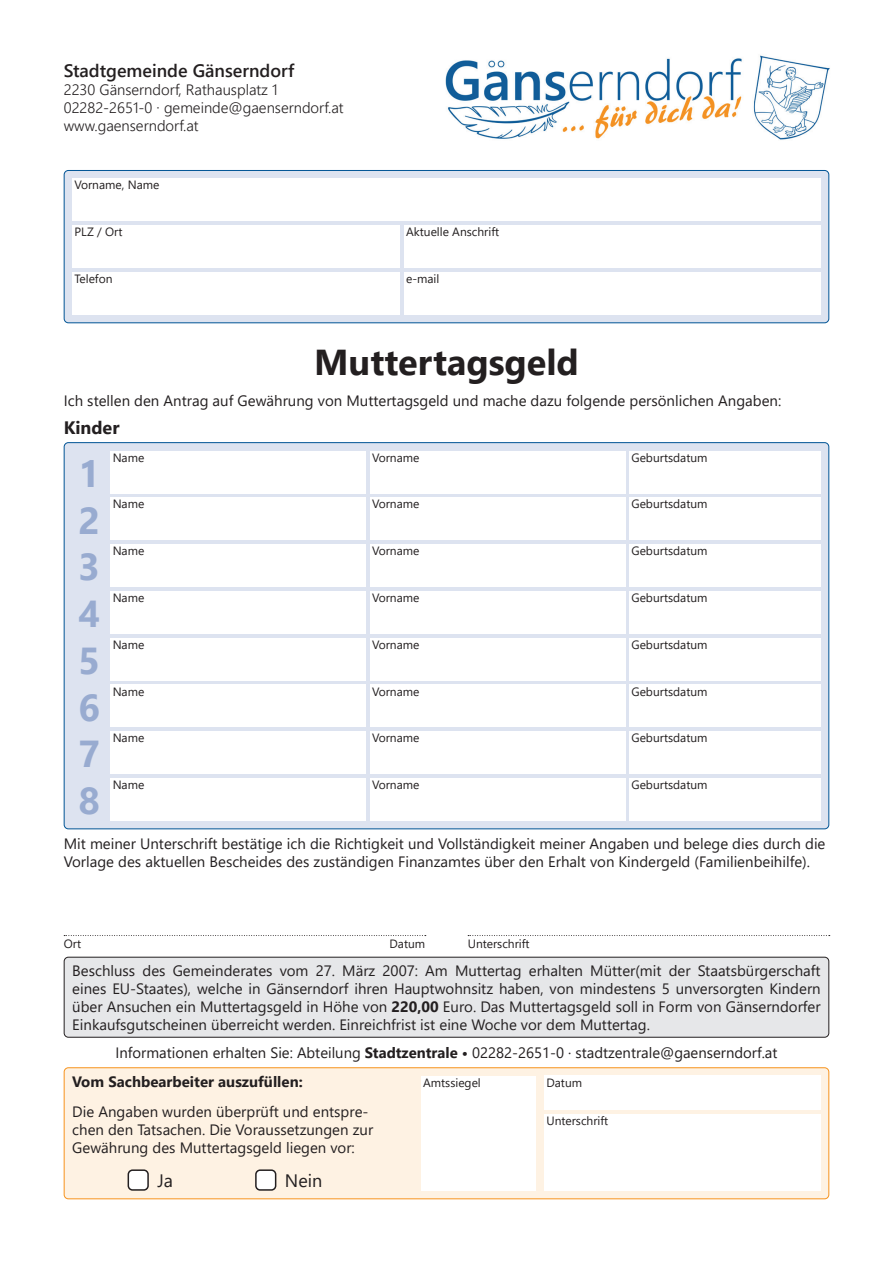
<style>
.page{position:relative;width:893px;height:1263px;background:#fff}
.page>*{position:absolute;margin:0;border:0;box-sizing:border-box;transform-origin:0 0}
.t1{font:700 37.5px/46.8px "Segoe UI";color:#98abd0;text-align:justify}
.t2{font:700 36px "Segoe UI";color:#231f20}
.t3{font:600 18px "Segoe UI";color:#231f20}
.t4{font:700 18px "Segoe UI";color:#231f20}
.t5{font:18px "Segoe UI";color:#231f20}
.t6{font:15px/18px "Segoe UI";color:#231f20}
.t7{font:300 15px/18px "Segoe UI";color:#231f20}
.t8{font:700 15px "Segoe UI";color:#231f20}
.t9{font:12px "Segoe UI";color:#231f20}
.s1{font-weight:700}
</style>
<div class="page">
<div style="left:64px;top:957px;width:765px;height:80px;background:#e6e7e9;border-radius:4px"></div>
<div style="left:64px;top:957px;width:765px;height:80px;border:1px solid #231f20;border-radius:4px"></div>
<div style="left:64px;top:443px;width:765px;height:386px;background:#dde3f0;border-radius:4px"></div>
<div style="left:111px;top:451px;width:255px;height:42px;background:#fff"></div>
<div style="left:111px;top:497px;width:255px;height:43px;background:#fff"></div>
<div style="left:111px;top:544px;width:255px;height:43px;background:#fff"></div>
<div style="left:111px;top:591px;width:255px;height:43px;background:#fff"></div>
<div style="left:111px;top:638px;width:255px;height:42px;background:#fff"></div>
<div style="left:111px;top:685px;width:255px;height:42px;background:#fff"></div>
<div style="left:111px;top:731px;width:255px;height:43px;background:#fff"></div>
<div style="left:111px;top:778px;width:255px;height:43px;background:#fff"></div>
<div style="left:629px;top:451px;width:192px;height:42px;background:#fff"></div>
<div style="left:629px;top:497px;width:192px;height:43px;background:#fff"></div>
<div style="left:629px;top:544px;width:192px;height:43px;background:#fff"></div>
<div style="left:629px;top:591px;width:192px;height:43px;background:#fff"></div>
<div style="left:629px;top:638px;width:192px;height:42px;background:#fff"></div>
<div style="left:629px;top:685px;width:192px;height:42px;background:#fff"></div>
<div style="left:629px;top:731px;width:192px;height:43px;background:#fff"></div>
<div style="left:629px;top:778px;width:192px;height:43px;background:#fff"></div>
<div style="left:370px;top:451px;width:255px;height:42px;background:#fff"></div>
<div style="left:370px;top:497px;width:255px;height:43px;background:#fff"></div>
<div style="left:370px;top:544px;width:255px;height:43px;background:#fff"></div>
<div style="left:370px;top:591px;width:255px;height:43px;background:#fff"></div>
<div style="left:370px;top:638px;width:255px;height:42px;background:#fff"></div>
<div style="left:370px;top:685px;width:255px;height:42px;background:#fff"></div>
<div style="left:370px;top:731px;width:255px;height:43px;background:#fff"></div>
<div style="left:370px;top:778px;width:255px;height:43px;background:#fff"></div>
<div style="left:64px;top:170px;width:765px;height:153px;background:#dde3f0;border-radius:4px"></div>
<div style="left:64px;top:170px;width:765px;height:153px;border:1px solid #005495;border-radius:4px"></div>
<div style="left:72px;top:179px;width:749px;height:42px;background:#fff"></div>
<div style="left:404px;top:225px;width:417px;height:43px;background:#fff"></div>
<div style="left:72px;top:225px;width:328px;height:43px;background:#fff"></div>
<div style="left:72px;top:272px;width:328px;height:43px;background:#fff"></div>
<div style="left:404px;top:272px;width:417px;height:43px;background:#fff"></div>
<img style="left:445px;top:55px;width:385px;height:85px">
<div style="left:64px;top:1068px;width:765px;height:131px;background:#fef2e3;border-radius:4px"></div>
<div style="left:64px;top:1067px;width:765px;height:132px;border:1px solid #f7931d;border-radius:4px"></div>
<svg style="left:64px;top:935px;width:362px;height:1px"></svg>
<svg style="left:468px;top:935px;width:362px;height:1px"></svg>
<div style="left:544px;top:1076px;width:277px;height:34px;background:#fff"></div>
<div style="left:544px;top:1114px;width:277px;height:77px;background:#fff"></div>
<div style="left:421px;top:1076px;width:115px;height:115px;background:#fff"></div>
<div style="left:128px;top:1170px;width:20px;height:20px;background:#fff;border-radius:4px"></div>
<div style="left:128px;top:1169px;width:21px;height:22px;border:2px solid #231f20;border-radius:4px"></div>
<div style="left:256px;top:1170px;width:20px;height:20px;background:#fff;border-radius:4px"></div>
<div style="left:255px;top:1169px;width:21px;height:22px;border:2px solid #231f20;border-radius:4px"></div>
<p class="t3" style="left:64px;top:54px;width:232px">Stadtgemeinde Gänserndorf</p>
<p class="t7" style="left:64px;top:79px;width:281px">2230 Gänserndorf, Rathausplatz 1<br>02282-2651-0 · gemeinde@gaenserndorf.at www.gaenserndorf.at</p>
<p class="t9" style="left:74px;top:174px;width:86px">Vorname, Name</p>
<p class="t9" style="left:74px;top:221px;width:50px">PLZ / Ort</p>
<p class="t9" style="left:406px;top:221px;width:95px">Aktuelle Anschrift</p>
<p class="t9" style="left:74px;top:267px;width:40px">Telefon</p>
<p class="t9" style="left:406px;top:267px;width:35px">e-mail</p>
<h2 class="t2" style="left:314px;top:328px;width:266px">Muttertagsgeld</h2>
<p class="t6" style="left:64px;top:391px;width:719px">Ich stellen den Antrag auf Gewährung von Muttertagsgeld und mache dazu folgende persönlichen Angaben:</p>
<p class="t4" style="left:64px;top:411px;width:57px">Kinder</p>
<p class="t9" style="left:113px;top:446px;width:33px">Name</p>
<p class="t9" style="left:113px;top:493px;width:33px">Name</p>
<p class="t9" style="left:113px;top:540px;width:33px">Name</p>
<p class="t9" style="left:113px;top:586px;width:33px">Name</p>
<p class="t9" style="left:113px;top:633px;width:33px">Name</p>
<p class="t9" style="left:113px;top:680px;width:33px">Name</p>
<p class="t9" style="left:113px;top:727px;width:33px">Name</p>
<p class="t9" style="left:113px;top:773px;width:33px">Name</p>
<h1 class="t1" style="left:79px;top:447px;width:23px">1<br>2<br>3<br>4<br>5<br>6<br>7<br>8</h1>
<p class="t9" style="left:372px;top:446px;width:49px">Vorname</p>
<p class="t9" style="left:372px;top:493px;width:49px">Vorname</p>
<p class="t9" style="left:372px;top:540px;width:49px">Vorname</p>
<p class="t9" style="left:372px;top:586px;width:49px">Vorname</p>
<p class="t9" style="left:372px;top:633px;width:49px">Vorname</p>
<p class="t9" style="left:372px;top:680px;width:49px">Vorname</p>
<p class="t9" style="left:372px;top:727px;width:49px">Vorname</p>
<p class="t9" style="left:372px;top:773px;width:49px">Vorname</p>
<p class="t9" style="left:631px;top:446px;width:78px">Geburtsdatum</p>
<p class="t9" style="left:631px;top:493px;width:78px">Geburtsdatum</p>
<p class="t9" style="left:631px;top:540px;width:78px">Geburtsdatum</p>
<p class="t9" style="left:631px;top:586px;width:78px">Geburtsdatum</p>
<p class="t9" style="left:631px;top:633px;width:78px">Geburtsdatum</p>
<p class="t9" style="left:631px;top:680px;width:78px">Geburtsdatum</p>
<p class="t9" style="left:631px;top:727px;width:78px">Geburtsdatum</p>
<p class="t9" style="left:631px;top:773px;width:78px">Geburtsdatum</p>
<p class="t6" style="left:64px;top:833px;width:763px">Mit meiner Unterschrift bestätige ich die Richtigkeit und Vollständigkeit meiner Angaben und belege dies durch die<br>Vorlage des aktuellen Bescheides des zuständigen Finanzamtes über den Erhalt von Kindergeld (Familienbeihilfe).</p>
<p class="t9" style="left:64px;top:933px;width:19px">Ort</p>
<p class="t9" style="left:389px;top:933px;width:37px">Datum</p>
<p class="t9" style="left:468px;top:933px;width:63px">Unterschrift</p>
<p class="t6" style="left:72px;top:960px;width:750px;text-align:justify">Beschluss des Gemeinderates vom 27. März 2007: Am Muttertag erhalten Mütter(mit der Staatsbürgerschaft eines EU-Staates), welche in Gänserndorf ihren Hauptwohnsitz haben, von mindestens 5 unversorgten Kindern über Ansuchen ein Muttertagsgeld in Höhe von <span class="s1">220,00</span> Euro. Das Muttertagsgeld soll in Form von Gänserndorfer Einkaufsgutscheinen überreicht werden. Einreichfrist ist eine Woche vor dem Muttertag.</p>
<p class="t6" style="left:115px;top:1042px;width:663px">Informationen erhalten Sie: Abteilung <span class="s1">Stadtzentrale •</span> 02282-2651-0 · stadtzentrale@gaenserndorf.at</p>
<p class="t8" style="left:72px;top:1067px;width:232px">Vom Sachbearbeiter auszufüllen:</p>
<p class="t6" style="left:72px;top:1101px;width:302px">Die Angaben wurden überprüft und entspre&shy;chen den Tatsachen. Die Voraussetzungen zur<br>Gewährung des Muttertagsgeld liegen vor:</p>
<p class="t5" style="left:157px;top:1163px;width:17px">Ja</p>
<p class="t5" style="left:285px;top:1163px;width:39px">Nein</p>
<p class="t9" style="left:423px;top:1071px;width:59px">Amtssiegel</p>
<p class="t9" style="left:546px;top:1071px;width:37px">Datum</p>
<p class="t9" style="left:546px;top:1109px;width:63px">Unterschrift</p>
</div>
